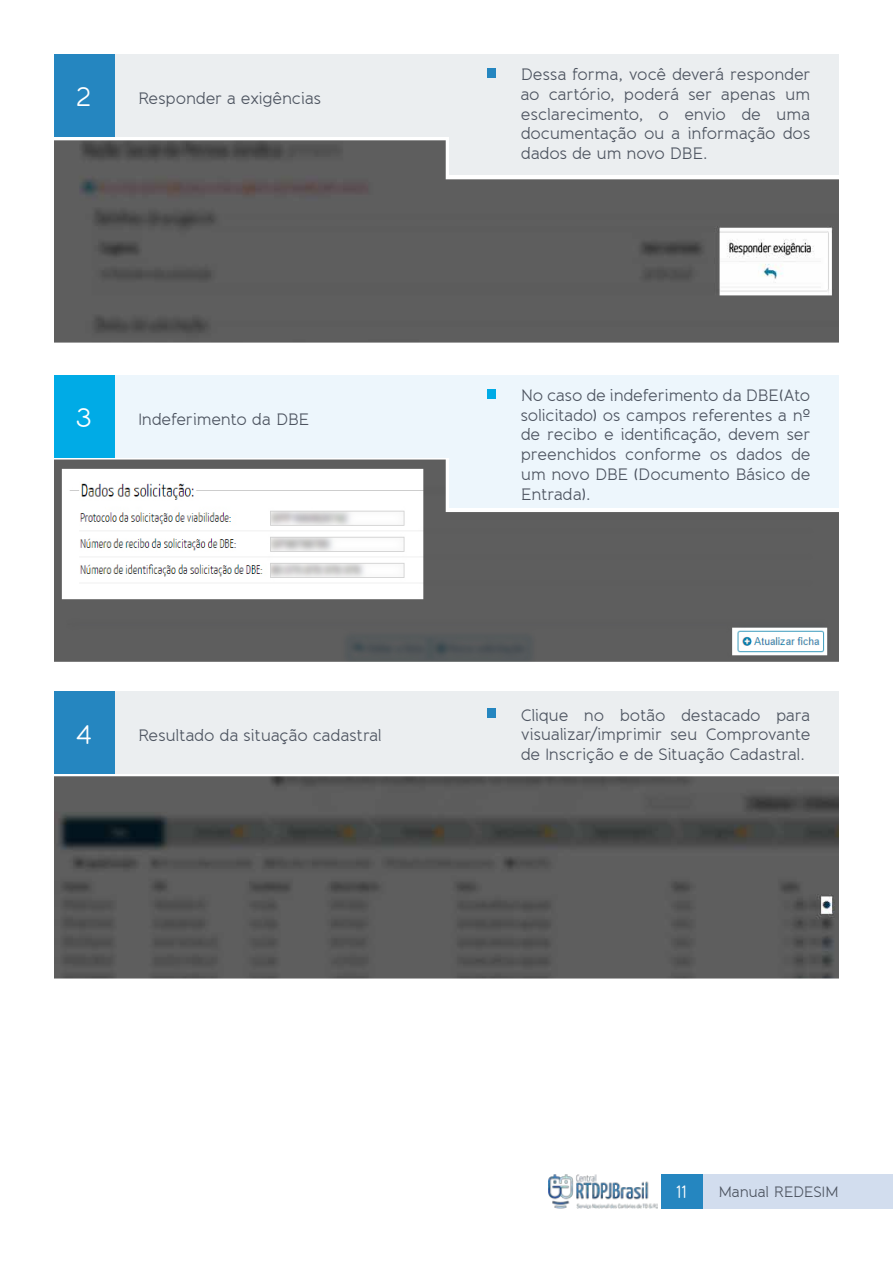
<style>
.page{position:relative;width:893px;height:1263px;background:#fff}
.page>*{position:absolute;margin:0;border:0;box-sizing:border-box;transform-origin:0 0}
.t1{font:27px "Banda";color:#fff}
.t2{font:18px "Banda";color:#fff}
.t3{font:16.5px/19.8px "Banda";letter-spacing:-.01em;color:#4d5460;text-align:justify}
.t4{font:15px "Banda";letter-spacing:-.03em;color:#4d5460}
</style>
<div class="page">
<div style="left:703px;top:1175px;width:190px;height:34px;background:#d2ddee"></div>
<div style="left:661px;top:1175px;width:42px;height:34px;background:#2586c0"></div>
<img style="left:548px;top:1175px;width:110px;height:34px">
<div style="left:449px;top:124px;width:390px;height:51px;background:#ebeef0"></div>
<div style="left:114px;top:54px;width:725px;height:82px;background:#ebeef0"></div>
<div style="left:54px;top:54px;width:60px;height:82px;background:#2586c0"></div>
<div style="left:487px;top:68px;width:8px;height:9px;background:#2586c0"></div>
<div style="left:114px;top:375px;width:725px;height:82px;background:#edf6fc"></div>
<div style="left:54px;top:375px;width:60px;height:82px;background:#00abe6"></div>
<div style="left:487px;top:389px;width:8px;height:9px;background:#00abe6"></div>
<img style="left:54px;top:140px;width:785px;height:203px">
<img style="left:54px;top:459px;width:785px;height:203px">
<div style="left:449px;top:445px;width:390px;height:63px;background:#edf6fc"></div>
<div style="left:114px;top:692px;width:725px;height:82px;background:#ebeef0"></div>
<div style="left:54px;top:692px;width:60px;height:82px;background:#2586c0"></div>
<div style="left:487px;top:709px;width:8px;height:9px;background:#2586c0"></div>
<img style="left:54px;top:776px;width:785px;height:202px">
<h1 class="t1" style="left:77px;top:81px;width:16px">2</h1>
<p class="t3" style="left:138px;top:88px;width:185px">Responder a exigências</p>
<h1 class="t1" style="left:76px;top:401px;width:18px">3</h1>
<p class="t3" style="left:138px;top:409px;width:173px">Indeferimento da DBE</p>
<h1 class="t1" style="left:76px;top:718px;width:18px">4</h1>
<p class="t3" style="left:138px;top:726px;width:245px">Resultado da situação cadastral</p>
<p class="t3" style="left:521px;top:64px;width:291px">Dessa forma, você deverá responder ao cartório, poderá ser apenas um esclarecimento, o envio de uma documentação ou a informação dos dados de um novo DBE.</p>
<p class="t3" style="left:521px;top:385px;width:291px">No caso de indeferimento da DBE(Ato solicitado) os campos referentes a nº de recibo e identificação, devem ser preenchidos conforme os dados de um novo DBE (Documento Básico de Entrada).</p>
<p class="t3" style="left:521px;top:705px;width:291px">Clique no botão destacado para visualizar/imprimir seu Comprovante de Inscrição e de Situação Cadastral.</p>
<p class="t2" style="left:676px;top:1181px;width:12px">11</p>
<p class="t4" style="left:718px;top:1183px;width:122px">Manual REDESIM</p>
</div>
